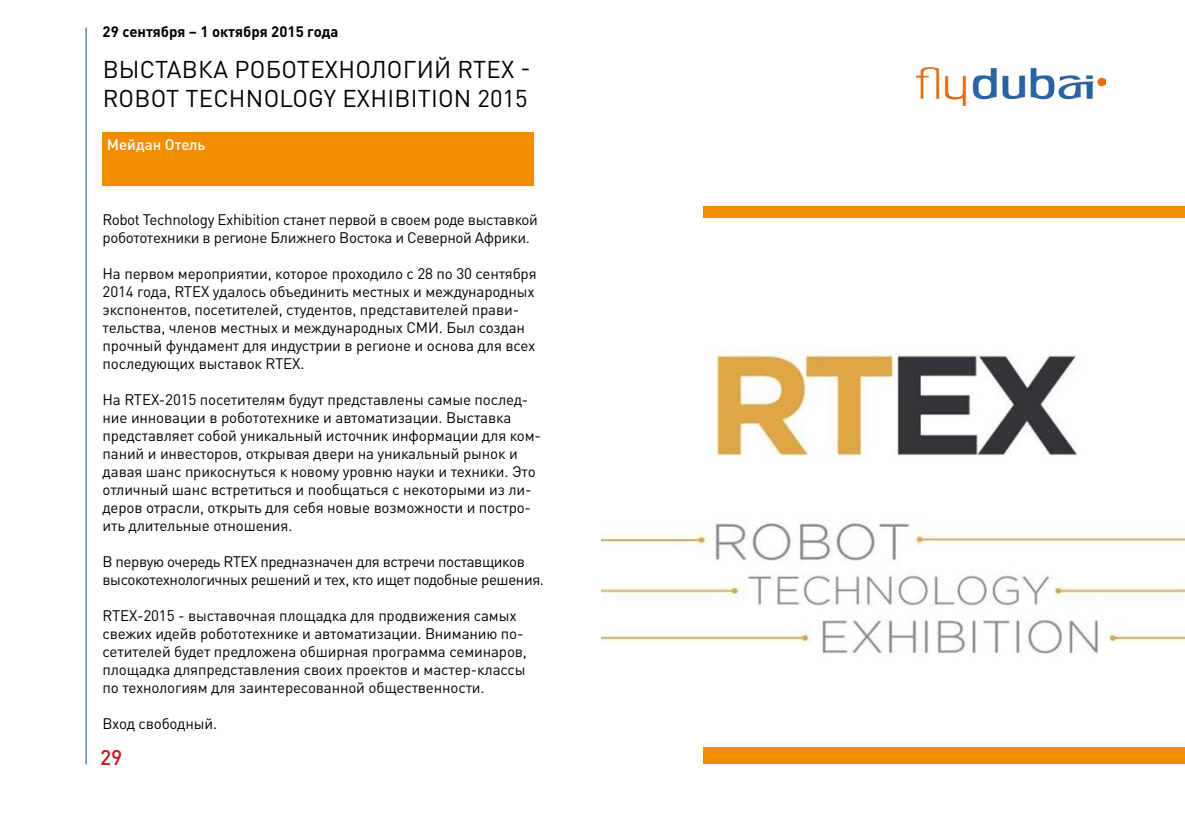
<style>
.page{position:relative;width:1185px;height:840px;background:#fff}
.page>*{position:absolute;margin:0;border:0;box-sizing:border-box;transform-origin:0 0}
.t1{font:24px/28.8px "DIN Pro";letter-spacing:.01em;color:#000}
.t2{font:500 21px "DIN Pro";color:#cd171a}
.t3{font:15.15px/18px "DIN Pro";letter-spacing:-.01em;color:#000}
.t4{font:15.15px/18px "DIN Pro";letter-spacing:-.03em;color:#000}
.t5{font:500 15.15px "DIN Pro";color:#fff}
.t6{font:700 15px "DIN Pro";color:#000}
</style>
<div class="page">
<img style="left:916px;top:68px;width:190px;height:37px">
<hr style="left:86px;top:28px;width:1px;height:736px;background:#084790">
<div style="left:703px;top:206px;width:482px;height:558px;background:#f28c00"></div>
<div style="left:103px;top:132px;width:431px;height:54px;background:#f28c00"></div>
<div style="left:601px;top:218px;width:584px;height:423px;background:#fff"></div>
<div style="left:703px;top:688px;width:482px;height:59px;background:#fff"></div>
<img style="left:602px;top:279px;width:583px;height:409px">
<p class="t6" style="left:103px;top:19px;width:237px">29 сентября – 1 октября 2015 года</p>
<h1 class="t1" style="left:103px;top:52px;width:430px">ВЫСТАВКА РОБОТЕХНОЛОГИЙ RTEX -<br>ROBOT TECHNOLOGY EXHIBITION 2015</h1>
<p class="t5" style="left:107px;top:132px;width:100px">Мейдан Отель</p>
<p class="t3" style="left:103px;top:209px;width:437px">Robot Technology Exhibition станет первой в своем роде выставкой робототехники в регионе Ближнего Востока и Северной Африки.</p>
<p class="t3" style="left:103px;top:263px;width:436px">На первом мероприятии, которое проходило с 28 по 30 сентября 2014 года, RTEX удалось объединить местных и международных экспонентов, посетителей, студентов, представителей прави&shy;тельства, членов местных и международных СМИ. Был создан прочный фундамент для индустрии в регионе и основа для всех последующих выставок RTEX.</p>
<p class="t3" style="left:103px;top:389px;width:440px">На RTEX-2015 посетителям будут представлены самые послед&shy;ние инновации в робототехнике и автоматизации. Выставка представляет собой уникальный источник информации для ком&shy;паний и инвесторов, открывая двери на уникальный рынок и давая шанс прикоснуться к новому уровню науки и техники. Это отличный шанс встретиться и пообщаться с некоторыми из ли&shy;деров отрасли, открыть для себя новые возможности и постро&shy;ить длительные отношения.</p>
<p class="t4" style="left:103px;top:551px;width:443px">В первую очередь RTEX предназначен для встречи поставщиков высокотехнологичных решений и тех, кто ищет подобные решения.</p>
<p class="t3" style="left:103px;top:605px;width:426px">RTEX-2015 - выставочная площадка для продвижения самых свежих идейв робототехнике и автоматизации. Вниманию по&shy;сетителей будет предложена обширная программа семинаров, площадка дляпредставления своих проектов и мастер-классы по технологиям для заинтересованной общественности.</p>
<p class="t3" style="left:103px;top:713px;width:116px">Вход свободный.</p>
<h2 class="t2" style="left:100px;top:740px;width:24px">29</h2>
</div>
